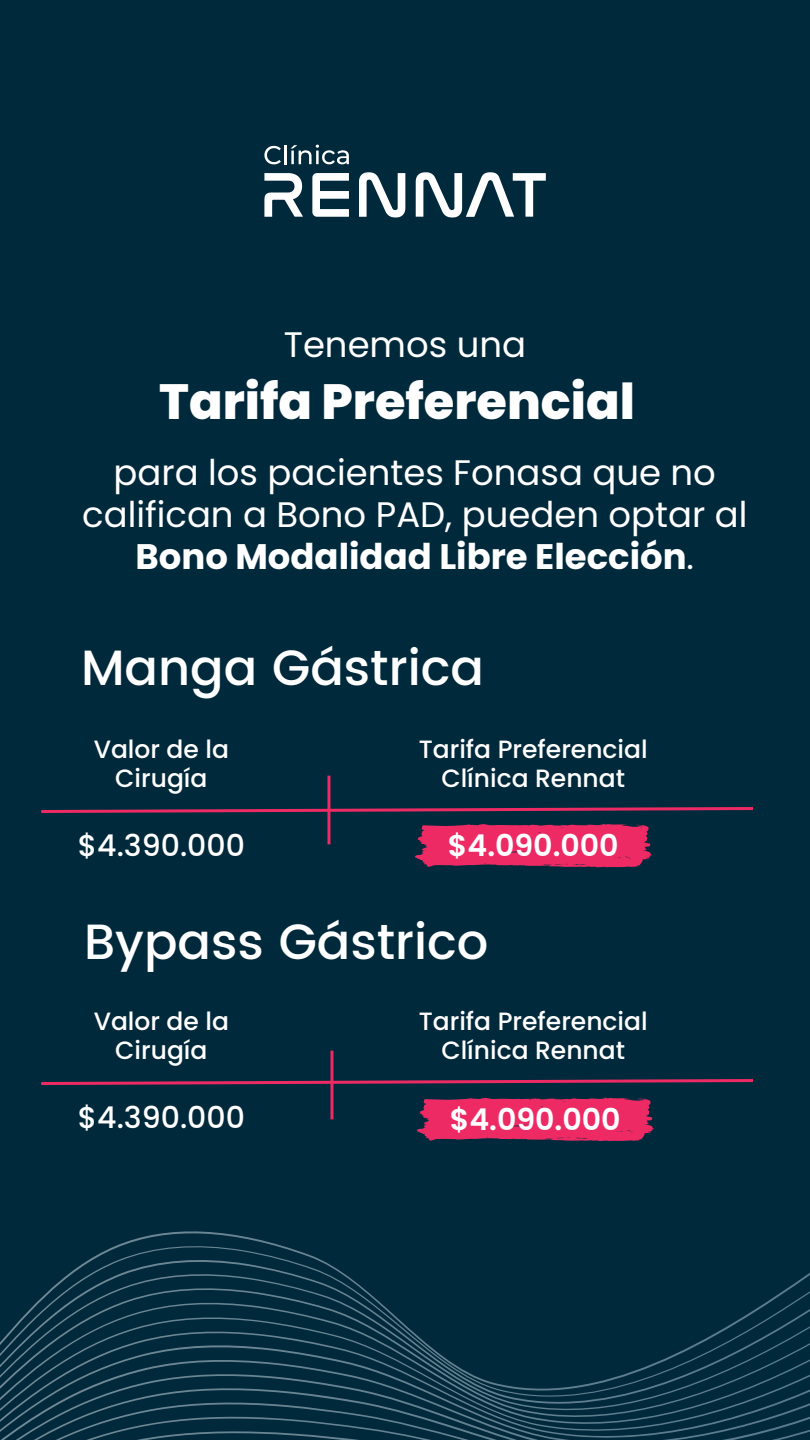
<style>
.page{position:relative;width:810px;height:1440px;background:#00293b}
.page>*{position:absolute;margin:0;border:0;box-sizing:border-box;transform-origin:0 0}
.t1{font:500 49.5px "Poppins";color:#fff}
.t2{font:800 49.5px "Poppins";color:#fff}
.t3{font:35.5px/42px "Poppins";color:#fff;text-align:center}
.t4{font:500 30px "Poppins";color:#fff}
.t5{font:600 30px "Poppins";color:#fff}
.t6{font:500 25px/29.2px "Poppins";color:#fff;text-align:center}
.s1{font-weight:700}
</style>
<div class="page">
<svg style="left:0;top:1231px;width:810px;height:209px"></svg>
<svg style="left:41px;top:805px;width:712px;height:10px"></svg>
<hr style="left:327px;top:776px;width:3px;height:68px;background:#ee2a65">
<svg style="left:264px;top:173px;width:39px;height:44px"></svg>
<svg style="left:359px;top:172px;width:46px;height:46px"></svg>
<svg style="left:416px;top:172px;width:130px;height:46px"></svg>
<svg style="left:312px;top:173px;width:37px;height:44px"></svg>
<svg style="left:264px;top:146px;width:17px;height:18px"></svg>
<hr style="left:284px;top:145px;width:3px;height:19px;background:#fff">
<svg style="left:291px;top:145px;width:58px;height:19px"></svg>
<svg style="left:41px;top:1078px;width:712px;height:9px"></svg>
<hr style="left:330px;top:1051px;width:3px;height:68px;background:#ee2a65">
<svg style="left:415px;top:824px;width:237px;height:44px"></svg>
<svg style="left:417px;top:1097px;width:237px;height:44px"></svg>
<h1 class="t3" style="left:284px;top:323px;width:244px">Tenemos una</h1>
<h3 class="t2" style="left:159px;top:367px;width:477px">Tarifa Preferencial</h3>
<h1 class="t3" style="left:82px;top:451px;width:667px">para los pacientes Fonasa que no califican a Bono PAD, pueden optar al<br><span class="s1">Bono Modalidad Libre Elección</span>.</h1>
<h2 class="t1" style="left:81px;top:639px;width:404px">Manga Gástrica</h2>
<h1 class="t6" style="left:94px;top:735px;width:137px">Valor de la<br>Cirugía</h1>
<p class="t4" style="left:78px;top:825px;width:169px">$4.390.000</p>
<p class="t6" style="left:419px;top:735px;width:230px">Tarifa Preferencial</p>
<p class="t6" style="left:441px;top:764px;width:185px">Clínica Rennat</p>
<p class="t5" style="left:448px;top:825px;width:172px">$4.090.000</p>
<h3 class="t1" style="left:84px;top:913px;width:406px">Bypass Gástrico</h3>
<p class="t6" style="left:419px;top:1007px;width:230px">Tarifa Preferencial</p>
<h2 class="t6" style="left:441px;top:1036px;width:185px">Clínica Rennat</h2>
<p class="t6" style="left:94px;top:1007px;width:137px">Valor de la<br>Cirugía</p>
<p class="t4" style="left:78px;top:1097px;width:169px">$4.390.000</p>
<p class="t5" style="left:450px;top:1098px;width:172px">$4.090.000</p>
</div>
